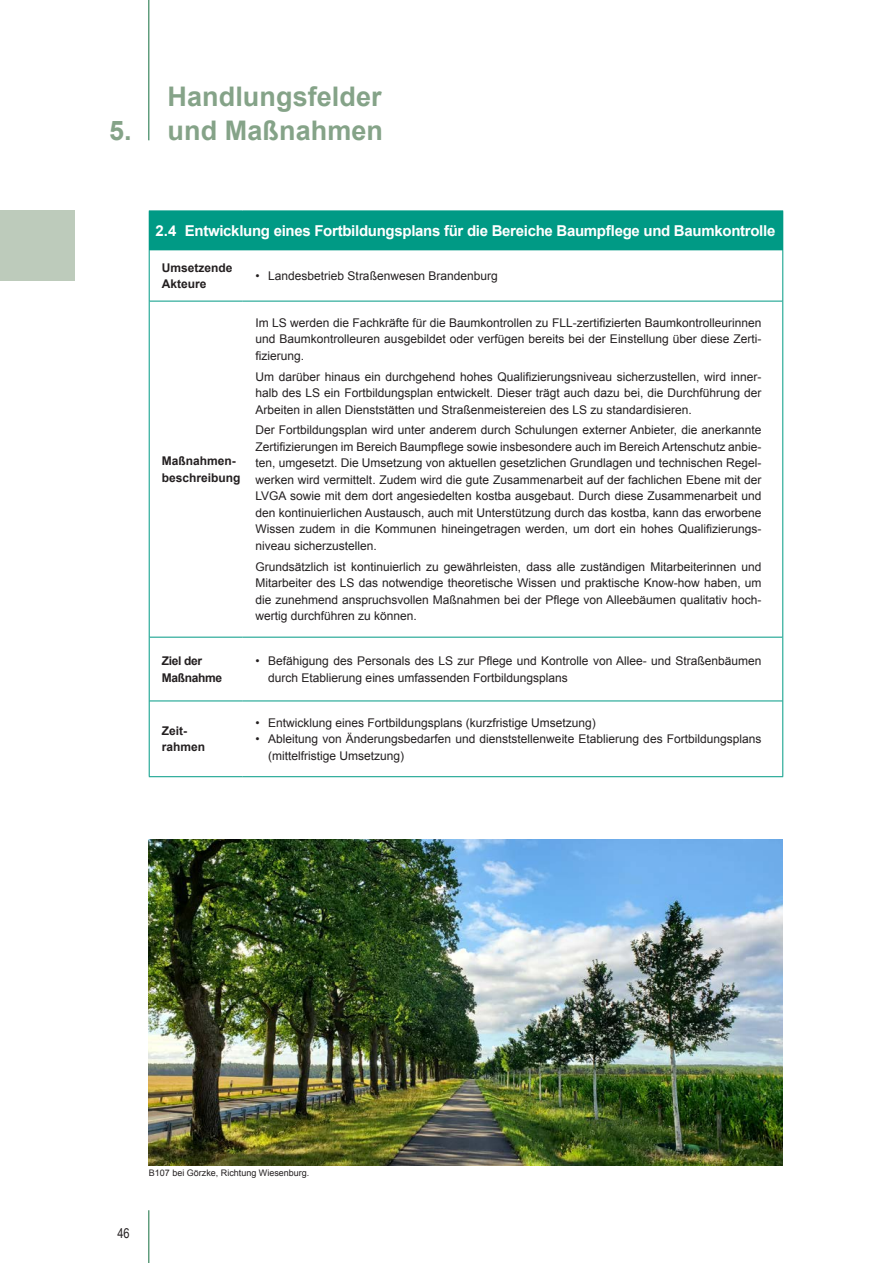
<style>
.page{position:relative;width:893px;height:1263px;background:#fff}
.page>*{position:absolute;margin:0;border:0;box-sizing:border-box;transform-origin:0 0}
.t1{font:700 27px "Arial";letter-spacing:.005em;color:#85a388}
.t2{font:700 15px "Arial";letter-spacing:-.02em;color:#fff}
.t3{font:13.5px "Arial Narrow";color:#231f20}
.t4{font:12px/16.5px "Arial";color:#231f20;text-align:justify}
.t5{font:700 12px/16.5px "Arial";color:#231f20}
.t6{font:700 12px/16.5px "Arial";letter-spacing:-.03em;color:#231f20}
.t7{font:9px "Arial";color:#231f20}
</style>
<div class="page">
<div style="left:0;top:210px;width:74px;height:71px;background:#bdcbbb"></div>
<hr style="left:148px;top:1210px;width:1px;height:53px;background:#136d3e">
<hr style="left:148px;top:0;width:1px;height:140px;background:#136d3e">
<div style="left:149px;top:211px;width:634px;height:39px;background:#009a85"></div>
<svg style="left:150px;top:250px;width:632px;height:51px"></svg>
<svg style="left:150px;top:636px;width:632px;height:65px"></svg>
<hr style="left:149px;top:210px;width:94px;height:1px;background:#009a85">
<hr style="left:243px;top:210px;width:540px;height:1px;background:#009a85">
<hr style="left:149px;top:250px;width:1px;height:51px;background:#009a85">
<hr style="left:782px;top:250px;width:1px;height:51px;background:#009a85">
<hr style="left:149px;top:301px;width:1px;height:336px;background:#009a85">
<hr style="left:150px;top:301px;width:93px;height:1px;background:#009a85">
<hr style="left:243px;top:301px;width:539px;height:1px;background:#009a85">
<hr style="left:782px;top:301px;width:1px;height:336px;background:#009a85">
<hr style="left:149px;top:637px;width:1px;height:64px;background:#009a85">
<hr style="left:150px;top:637px;width:93px;height:1px;background:#009a85">
<hr style="left:243px;top:637px;width:539px;height:1px;background:#009a85">
<hr style="left:782px;top:637px;width:1px;height:64px;background:#009a85">
<hr style="left:149px;top:701px;width:1px;height:75px;background:#009a85">
<hr style="left:150px;top:701px;width:93px;height:1px;background:#009a85">
<hr style="left:149px;top:776px;width:94px;height:1px;background:#009a85">
<hr style="left:243px;top:701px;width:539px;height:1px;background:#009a85">
<hr style="left:782px;top:701px;width:1px;height:75px;background:#009a85">
<hr style="left:243px;top:776px;width:540px;height:1px;background:#009a85">
<img style="left:148px;top:840px;width:634px;height:325px">
<h1 class="t1" style="left:168px;top:79px;width:216px">Handlungsfelder</h1>
<h1 class="t1" style="left:109px;top:113px;width:275px">5. und Maßnahmen</h1>
<p class="t2" style="left:156px;top:221px;width:621px">2.4 Entwicklung eines Fortbildungsplans für die Bereiche Baumpflege und Baumkontrolle</p>
<p class="t5" style="left:162px;top:260px;width:72px">Umsetzende<br>Akteure</p>
<p class="t4" style="left:255px;top:268px;width:244px">• Landesbetrieb Straßenwesen Brandenburg</p>
<p class="t5" style="left:162px;top:453px;width:80px">Maßnahmen&shy;beschreibung</p>
<p class="t4" style="left:255px;top:314px;width:507px">Im LS werden die Fachkräfte für die Baumkontrollen zu FLL-zertifizierten Baumkontrolleurinnen und Baumkontrolleuren ausgebildet oder verfügen bereits bei der Einstellung über diese Zerti&shy;fizierung.</p>
<p class="t4" style="left:255px;top:368px;width:507px">Um darüber hinaus ein durchgehend hohes Qualifizierungsniveau sicherzustellen, wird inner&shy;halb des LS ein Fortbildungsplan entwickelt. Dieser trägt auch dazu bei, die Durchführung der Arbeiten in allen Dienststätten und Straßenmeistereien des LS zu standardisieren.</p>
<p class="t4" style="left:255px;top:422px;width:507px">Der Fortbildungsplan wird unter anderem durch Schulungen externer Anbieter, die anerkannte Zertifizierungen im Bereich Baumpflege sowie insbesondere auch im Bereich Artenschutz anbie&shy;ten, umgesetzt. Die Umsetzung von aktuellen gesetzlichen Grundlagen und technischen Regel&shy;werken wird vermittelt. Zudem wird die gute Zusammenarbeit auf der fachlichen Ebene mit der LVGA sowie mit dem dort angesiedelten kostba ausgebaut. Durch diese Zusammenarbeit und den kontinuierlichen Austausch, auch mit Unterstützung durch das kostba, kann das erworbene Wissen zudem in die Kommunen hineingetragen werden, um dort ein hohes Qualifizierungs&shy;niveau sicherzustellen.</p>
<p class="t4" style="left:255px;top:558px;width:507px">Grundsätzlich ist kontinuierlich zu gewährleisten, dass alle zuständigen Mitarbeiterinnen und Mitarbeiter des LS das notwendige theoretische Wissen und praktische Know-how haben, um die zunehmend anspruchsvollen Maßnahmen bei der Pflege von Alleebäumen qualitativ hoch&shy;wertig durchführen zu können.</p>
<p class="t6" style="left:162px;top:653px;width:62px">Ziel der<br>Maßnahme</p>
<p class="t4" style="left:268px;top:653px;width:495px;text-indent:-13px">• Befähigung des Personals des LS zur Pflege und Kontrolle von Allee- und Straßenbäumen durch Etablierung eines umfassenden Fortbildungsplans</p>
<p class="t5" style="left:162px;top:723px;width:45px">Zeit&shy;rahmen</p>
<p class="t4" style="left:255px;top:714px;width:342px">• Entwicklung eines Fortbildungsplans (kurzfristige Umsetzung)</p>
<p class="t4" style="left:268px;top:731px;width:495px;text-indent:-13px">• Ableitung von Änderungsbedarfen und dienststellenweite Etablierung des Fortbildungsplans (mittelfristige Umsetzung)</p>
<p class="t3" style="left:117px;top:1223px;width:14px">46</p>
<p class="t7" style="left:149px;top:1167px;width:162px">B107 bei Görzke, Richtung Wiesenburg.</p>
</div>
